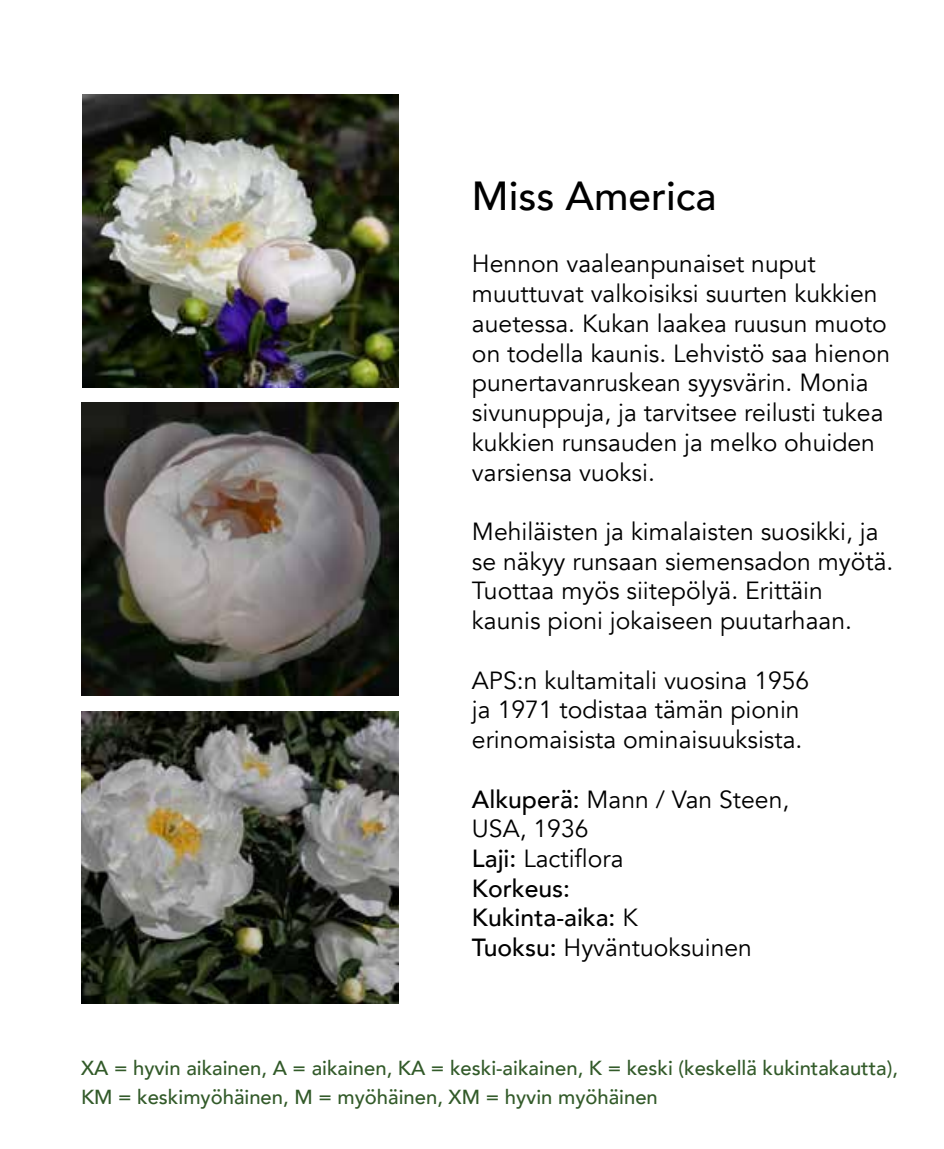
<style>
.page{position:relative;width:944px;height:1149px;background:#fff}
.page>*{position:absolute;margin:0;border:0;box-sizing:border-box;transform-origin:0 0}
.t1{font:500 40.5px "Avenir";color:#000}
.t2{font:24.75px/29.7px "Avenir";color:#000}
.t3{font:500 20.25px/29.2px "Avenir";color:#325a29}
.s1{font-weight:500}
</style>
<div class="page">
<img style="left:82px;top:95px;width:317px;height:292px">
<img style="left:81px;top:403px;width:318px;height:292px">
<img style="left:81px;top:711px;width:318px;height:292px">
<h1 class="t1" style="left:472px;top:161px;width:246px">Miss America</h1>
<p class="t2" style="left:472px;top:249px;width:420px">Hennon vaaleanpunaiset nuput muuttuvat valkoisiksi suurten kukkien auetessa. Kukan laakea ruusun muoto on todella kaunis. Lehvistö saa hienon punertavanruskean syysvärin. Monia sivunuppuja, ja tarvitsee reilusti tukea kukkien runsauden ja melko ohuiden varsiensa vuoksi.</p>
<p class="t2" style="left:472px;top:517px;width:423px">Mehiläisten ja kimalaisten suosikki, ja se näkyy runsaan siemensadon myötä.<br>Tuottaa myös siitepölyä. Erittäin kaunis pioni jokaiseen puutarhaan.</p>
<p class="t2" style="left:472px;top:665px;width:339px">APS:n kultamitali vuosina 1956 ja 1971 todistaa tämän pionin erinomaisista ominaisuuksista.</p>
<p class="t2" style="left:472px;top:784px;width:319px"><span class="s1">Alkuperä:</span> Mann / Van Steen,<br>USA, 1936<br><span class="s1">Laji:</span> Lactiflora<br><span class="s1">Korkeus:<br>Kukinta-aika:</span> K<br><span class="s1">Tuoksu:</span> Hyväntuoksuinen</p>
<p class="t3" style="left:81px;top:1051px;width:818px">XA = hyvin aikainen, A = aikainen, KA = keski-aikainen, K = keski (keskellä kukintakautta),<br>KM = keskimyöhäinen, M = myöhäinen, XM = hyvin myöhäinen</p>
</div>
